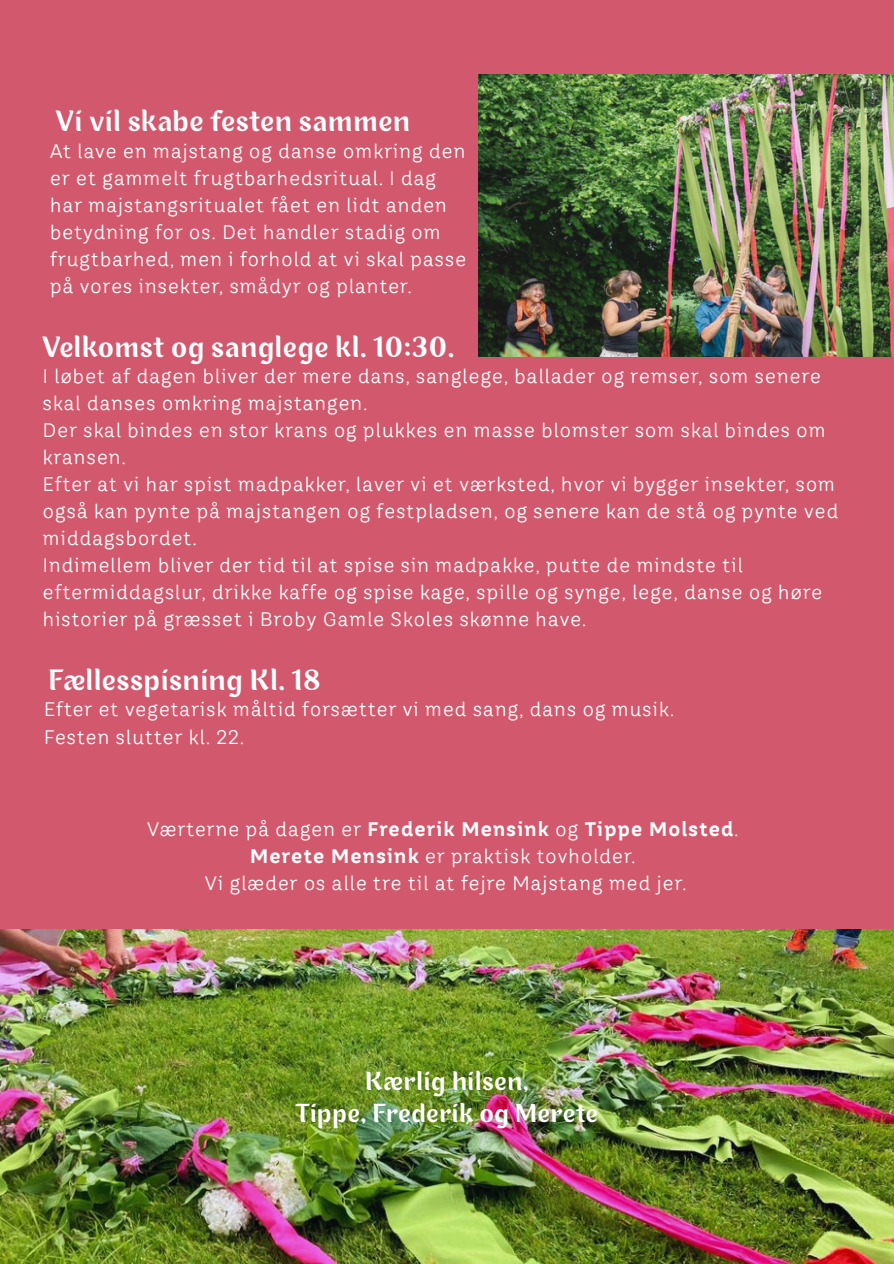
<style>
.page{position:relative;width:894px;height:1264px;background:#fff}
.page>*{position:absolute;margin:0;border:0;box-sizing:border-box;transform-origin:0 0}
.t1{font:27px "Para";letter-spacing:.06em;color:#fff}
.t2{font:24px/32.7px "Para";letter-spacing:.06em;color:#fff;text-align:center}
.t3{font:19.5px/27px "TT Hazelnuts";letter-spacing:.06em;color:#fff}
.t4{font:700 19.5px "TT Hazelnuts";letter-spacing:.06em;color:#fff}
.s1{font-weight:400}
.s2{font-weight:700}
</style>
<div class="page">
<div style="left:0;top:0;width:893px;height:1263px;background:#d2586d"></div>
<img style="left:478px;top:75px;width:415px;height:281px">
<img style="left:0;top:929px;width:893px;height:334px">
<h1 class="t1" style="left:56px;top:109px;width:355px">Vi vil skabe festen sammen</h1>
<p class="t3" style="left:50px;top:137px;width:417px">At lave en majstang og danse omkring den er et gammelt frugtbarhedsritual. I dag har majstangsritualet fået en lidt anden betydning for os. Det handler stadig om frugtbarhed, men i forhold at vi skal passe på vores insekter, smådyr og planter.</p>
<p class="t1" style="left:43px;top:335px;width:412px">Velkomst og sanglege kl. 10:30.</p>
<p class="t3" style="left:43px;top:362px;width:779px">I løbet af dagen bliver der mere dans, sanglege, ballader og remser, som senere skal danses omkring majstangen.</p>
<h1 class="t3" style="left:43px;top:416px;width:783px">Der skal bindes en stor krans og plukkes en masse blomster som skal bindes om kransen.</h1>
<p class="t3" style="left:43px;top:470px;width:796px">Efter at vi har spist madpakker, laver vi et værksted, hvor vi bygger insekter, som også kan pynte på majstangen og festpladsen, og senere kan de stå og pynte ved middagsbordet.</p>
<p class="t3" style="left:43px;top:551px;width:780px">Indimellem bliver der tid til at spise sin madpakke, putte de mindste til eftermiddagslur, drikke kaffe og spise kage, spille og synge, lege, danse og høre historier på græsset i Broby Gamle Skoles skønne have.</p>
<p class="t1" style="left:49px;top:668px;width:273px">Fællesspisning Kl. 18</p>
<h1 class="t3" style="left:44px;top:696px;width:631px">Efter et vegetarisk måltid forsætter vi med sang, dans og musik.</h1>
<p class="t3" style="left:44px;top:723px;width:201px">Festen slutter kl. 22.</p>
<p class="t4" style="left:147px;top:817px;width:592px"><span class="s1">Værterne på dagen er</span> Frederik Mensink <span class="s1">og</span> Tippe Molsted<span class="s1">.</span></p>
<p class="t3" style="left:250px;top:842px;width:386px"><span class="s2">Merete Mensink</span> er praktisk tovholder.</p>
<p class="t3" style="left:205px;top:869px;width:482px">Vi glæder os alle tre til at fejre Majstang med jer.</p>
<p class="t2" style="left:296px;top:1066px;width:303px">Kærlig hilsen,<br>Tippe, Frederik og Merete</p>
</div>
